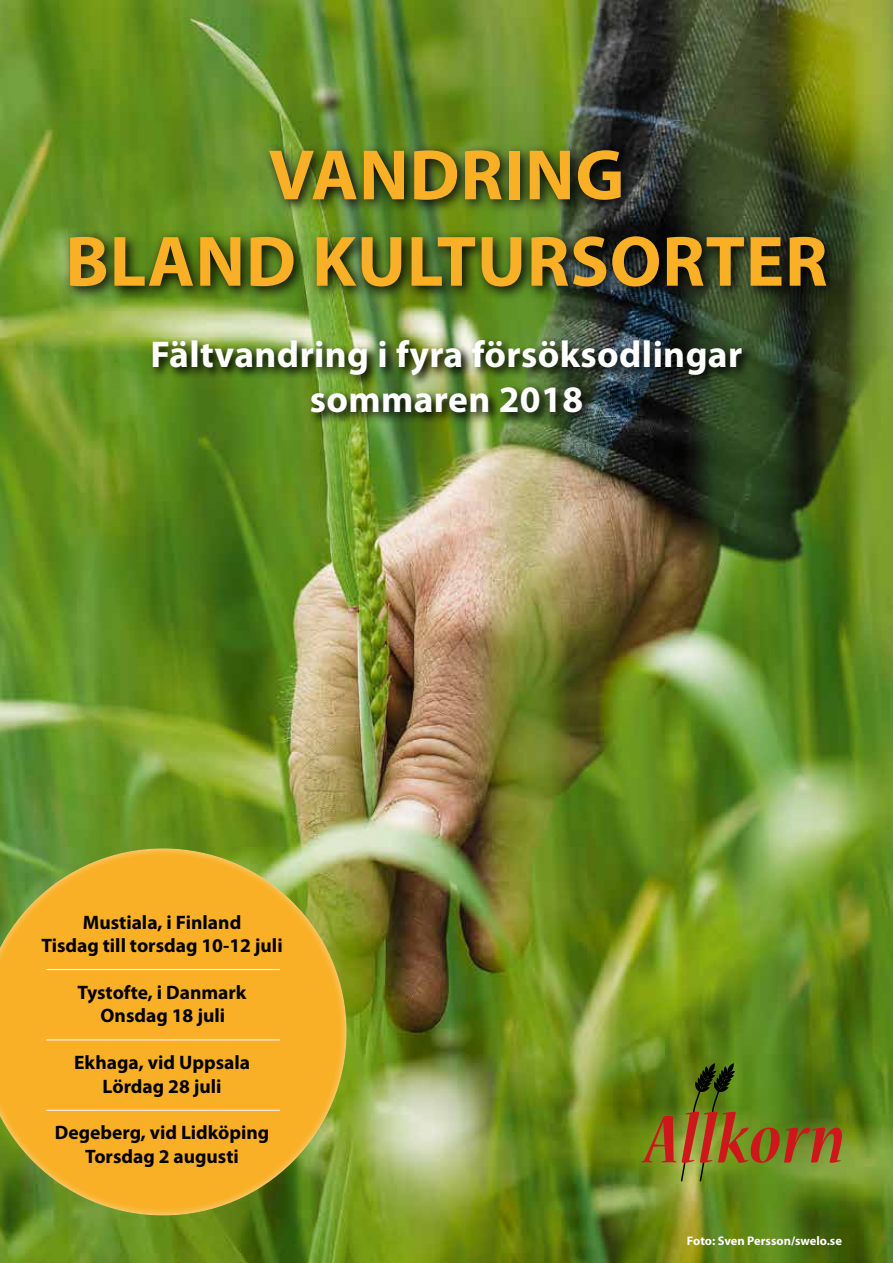
<style>
.page{position:relative;width:893px;height:1263px;background:#fff}
.page>*{position:absolute;margin:0;border:0;box-sizing:border-box;transform-origin:0 0}
.t1{font:700 72px/86.4px "Myriad Pro";letter-spacing:.01em;color:#f9b026;text-align:center}
.t2{font:700 37.5px/45px "Myriad Pro";letter-spacing:.01em;color:#fff;text-align:center}
.t3{font:700 19.5px/23.4px "Myriad Pro";color:#000;text-align:center}
.t4{font:700 12.45px "Myriad Pro";color:#fff}
</style>
<div class="page">
<img style="left:0;top:0;width:893px;height:1263px">
<svg style="left:641px;top:1063px;width:201px;height:118px;background:#70731d"></svg>
<img style="left:63px;top:143px;width:778px;height:159px">
<img style="left:149px;top:337px;width:605px;height:88px">
<div style="left:0;top:846px;width:348px;height:370px;background:#fff;opacity:.75"></div>
<hr style="left:46px;top:969px;width:234px;height:1px;background:#fff">
<hr style="left:46px;top:1039px;width:234px;height:1px;background:#fff">
<hr style="left:46px;top:1110px;width:234px;height:1px;background:#fff">
<h1 class="t1" style="left:65px;top:129px;width:764px">VANDRING<br>BLAND KULTURSORTER</h1>
<h2 class="t2" style="left:151px;top:331px;width:593px">Fältvandring i fyra försöksodlingar sommaren 2018</h2>
<p class="t3" style="left:41px;top:910px;width:243px">Mustiala, i Finland<br>Tisdag till torsdag 10-12 juli</p>
<p class="t3" style="left:78px;top:980px;width:170px">Tystofte, i Danmark<br>Onsdag 18 juli</p>
<p class="t3" style="left:74px;top:1050px;width:177px">Ekhaga, vid Uppsala<br>Lördag 28 juli</p>
<p class="t3" style="left:55px;top:1120px;width:216px">Degeberg, vid Lidköping<br>Torsdag 2 augusti</p>
<p class="t4" style="left:687px;top:1232px;width:157px">Foto: Sven Persson/swelo.se</p>
</div>
